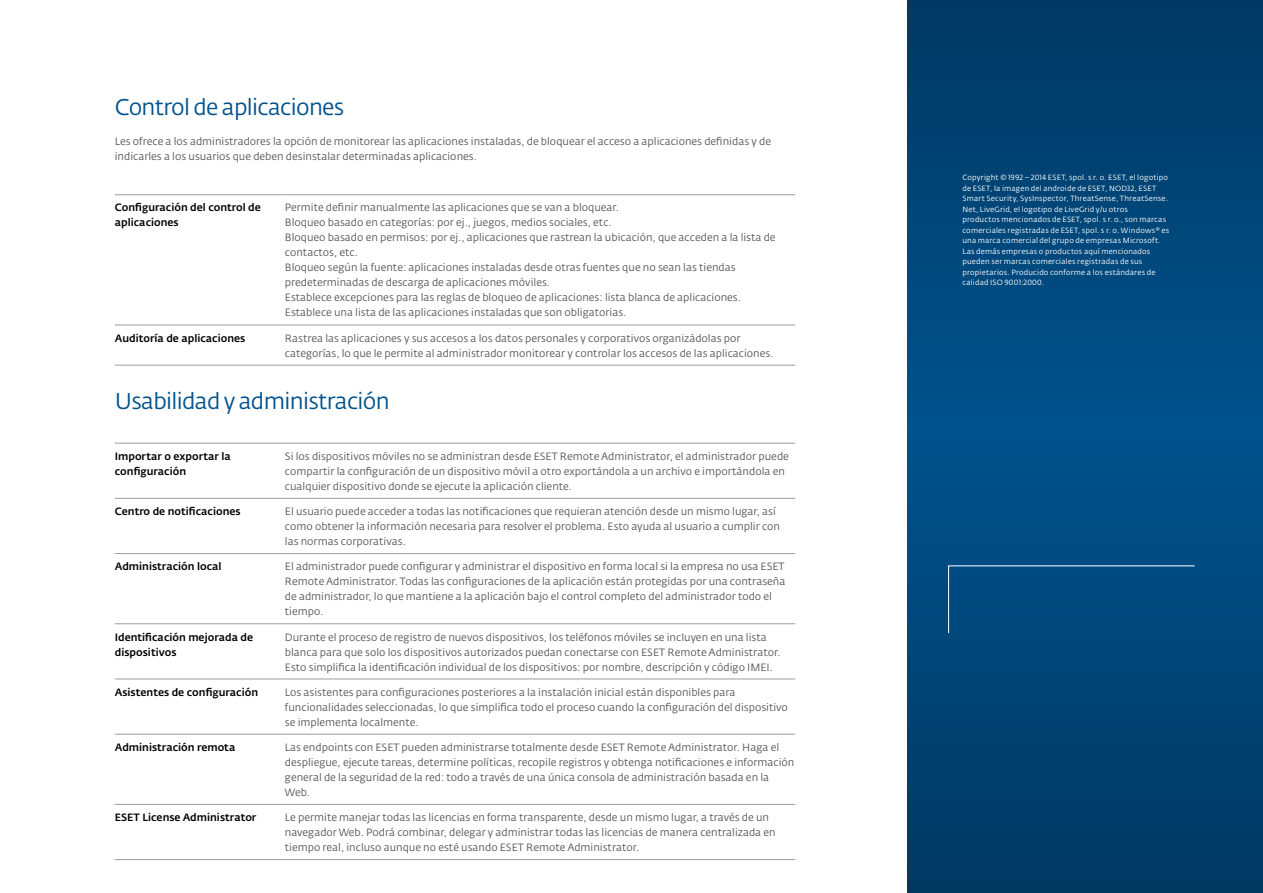
<style>
.page{position:relative;width:1263px;height:893px;background:#fff}
.page>*{position:absolute;margin:0;border:0;box-sizing:border-box;transform-origin:0 0}
.t1{font:22.5px "Fedra Sans Alt Pro";letter-spacing:-.03em;color:#00528d}
.t2{font:10.5px/15px "Fedra Sans Alt Pro";color:#575756}
.t3{font:500 10.5px/15px "Fedra Sans Alt Pro";color:#000}
.t4{font:7.5px/10.5px "Fedra Sans Alt Pro";letter-spacing:.025em;color:#fff}
</style>
<div class="page">
<hr style="left:115px;top:443px;width:170px;height:1px;background:#9d9d9c">
<hr style="left:285px;top:443px;width:510px;height:1px;background:#9d9d9c">
<hr style="left:115px;top:498px;width:170px;height:1px;background:#9d9d9c">
<hr style="left:285px;top:498px;width:510px;height:1px;background:#9d9d9c">
<hr style="left:115px;top:553px;width:170px;height:1px;background:#9d9d9c">
<hr style="left:285px;top:553px;width:510px;height:1px;background:#9d9d9c">
<hr style="left:115px;top:679px;width:170px;height:1px;background:#9d9d9c">
<hr style="left:285px;top:679px;width:510px;height:1px;background:#9d9d9c">
<hr style="left:115px;top:734px;width:170px;height:1px;background:#9d9d9c">
<hr style="left:285px;top:734px;width:510px;height:1px;background:#9d9d9c">
<hr style="left:115px;top:804px;width:170px;height:1px;background:#9d9d9c">
<hr style="left:285px;top:804px;width:510px;height:1px;background:#9d9d9c">
<hr style="left:115px;top:623px;width:170px;height:1px;background:#9d9d9c">
<hr style="left:285px;top:623px;width:510px;height:1px;background:#9d9d9c">
<hr style="left:115px;top:859px;width:170px;height:1px;background:#9d9d9c">
<hr style="left:285px;top:859px;width:510px;height:1px;background:#9d9d9c">
<hr style="left:115px;top:325px;width:170px;height:1px;background:#9d9d9c">
<hr style="left:285px;top:325px;width:510px;height:1px;background:#9d9d9c">
<hr style="left:115px;top:194px;width:170px;height:1px;background:#9d9d9c">
<hr style="left:285px;top:194px;width:510px;height:1px;background:#9d9d9c">
<hr style="left:115px;top:365px;width:170px;height:1px;background:#9d9d9c">
<hr style="left:285px;top:365px;width:510px;height:1px;background:#9d9d9c">
<svg style="left:908px;top:0;width:355px;height:893px;background:#004577"></svg>
<div style="left:948px;top:565px;width:247px;height:69px;background:#00497e"></div>
<h1 class="t1" style="left:115px;top:93px;width:231px">Control de aplicaciones</h1>
<p class="t2" style="left:115px;top:134px;width:658px">Les ofrece a los administradores la opción de monitorear las aplicaciones instaladas, de bloquear el acceso a aplicaciones definidas y de indicarles a los usuarios que deben desinstalar determinadas aplicaciones.</p>
<p class="t3" style="left:115px;top:200px;width:148px">Configuración del control de aplicaciones</p>
<p class="t2" style="left:285px;top:200px;width:492px">Permite definir manualmente las aplicaciones que se van a bloquear.<br>Bloqueo basado en categorías: por ej., juegos, medios sociales, etc.<br>Bloqueo basado en permisos: por ej., aplicaciones que rastrean la ubicación, que acceden a la lista de contactos, etc.<br>Bloqueo según la fuente: aplicaciones instaladas desde otras fuentes que no sean las tiendas predeterminadas de descarga de aplicaciones móviles.<br>Establece excepciones para las reglas de bloqueo de aplicaciones: lista blanca de aplicaciones.<br>Establece una lista de las aplicaciones instaladas que son obligatorias.</p>
<p class="t3" style="left:115px;top:330px;width:132px">Auditoría de aplicaciones</p>
<p class="t2" style="left:285px;top:330px;width:490px">Rastrea las aplicaciones y sus accesos a los datos personales y corporativos organizádolas por categorías, lo que le permite al administrador monitorear y controlar los accesos de las aplicaciones.</p>
<h1 class="t1" style="left:115px;top:387px;width:276px">Usabilidad y administración</h1>
<p class="t3" style="left:115px;top:449px;width:118px">Importar o exportar la configuración</p>
<p class="t2" style="left:285px;top:449px;width:505px">Si los dispositivos móviles no se administran desde ESET Remote Administrator, el administrador puede compartir la configuración de un dispositivo móvil a otro exportándola a un archivo e importándola en cualquier dispositivo donde se ejecute la aplicación cliente.</p>
<p class="t3" style="left:115px;top:504px;width:127px">Centro de notificaciones</p>
<p class="t2" style="left:285px;top:504px;width:497px">El usuario puede acceder a todas las notificaciones que requieran atención desde un mismo lugar, así como obtener la información necesaria para resolver el problema. Esto ayuda al usuario a cumplir con las normas corporativas.</p>
<p class="t3" style="left:115px;top:559px;width:108px">Administración local</p>
<p class="t2" style="left:285px;top:559px;width:502px">El administrador puede configurar y administrar el dispositivo en forma local si la empresa no usa ESET Remote Administrator. Todas las configuraciones de la aplicación están protegidas por una contraseña de administrador, lo que mantiene a la aplicación bajo el control completo del administrador todo el tiempo.</p>
<p class="t3" style="left:115px;top:629px;width:140px">Identificación mejorada de dispositivos</p>
<p class="t2" style="left:285px;top:629px;width:497px">Durante el proceso de registro de nuevos dispositivos, los teléfonos móviles se incluyen en una lista blanca para que solo los dispositivos autorizados puedan conectarse con ESET Remote Administrator.<br>Esto simplifica la identificación individual de los dispositivos: por nombre, descripción y código IMEI.</p>
<p class="t3" style="left:115px;top:684px;width:145px">Asistentes de configuración</p>
<p class="t2" style="left:285px;top:684px;width:505px">Los asistentes para configuraciones posteriores a la instalación inicial están disponibles para funcionalidades seleccionadas, lo que simplifica todo el proceso cuando la configuración del dispositivo se implementa localmente.</p>
<p class="t3" style="left:115px;top:740px;width:122px">Administración remota</p>
<p class="t2" style="left:285px;top:740px;width:511px">Las endpoints con ESET pueden administrarse totalmente desde ESET Remote Administrator. Haga el despliegue, ejecute tareas, determine políticas, recopile registros y obtenga notificaciones e información general de la seguridad de la red: todo a través de una única consola de administración basada en la Web.</p>
<p class="t3" style="left:115px;top:810px;width:143px">ESET License Administrator</p>
<p class="t2" style="left:285px;top:810px;width:492px">Le permite manejar todas las licencias en forma transparente, desde un mismo lugar, a través de un navegador Web. Podrá combinar, delegar y administrar todas las licencias de manera centralizada en tiempo real, incluso aunque no esté usando ESET Remote Administrator.</p>
<p class="t4" style="left:962px;top:172px;width:208px">Copyright © 1992 – 2014 ESET, spol. s r. o. ESET, el logotipo de ESET, la imagen del androide de ESET, NOD32, ESET Smart Security, SysInspector, ThreatSense, ThreatSense.<br>Net, LiveGrid, el logotipo de LiveGrid y/u otros<br>productos mencionados de ESET, spol. s r. o., son marcas comerciales registradas de ESET, spol. s r. o. Windows® es una marca comercial del grupo de empresas Microsoft.<br>Las demás empresas o productos aquí mencionados pueden ser marcas comerciales registradas de sus propietarios. Producido conforme a los estándares de calidad ISO 9001:2000.</p>
</div>
